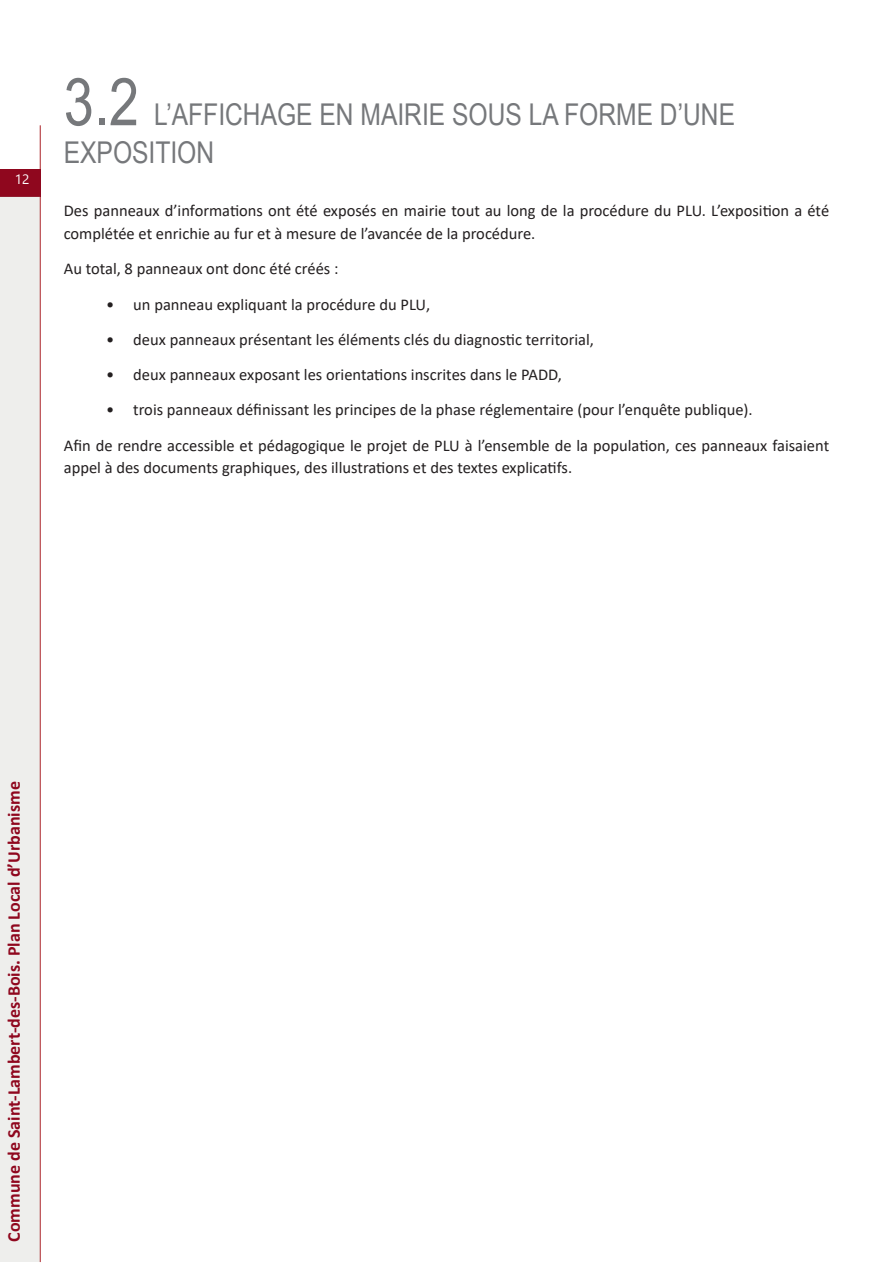
<style>
.page{position:relative;width:893px;height:1263px;background:#fff}
.page>*{position:absolute;margin:0;border:0;box-sizing:border-box;transform-origin:0 0}
.TITRE_1_1{font:30px/37.5px "Arial Narrow";color:#76787b}
.t1{font:700 18px "Calibri";color:#8f071e}
.t2{font:16.5px/22.5px "Calibri";color:#231f20}
.t3{font:13.5px "Nirmala UI";color:#fff}
.s1{font-size:66px}
</style>
<div class="page">
<hr style="left:40px;top:126px;width:1px;height:1135px;background:#ab2126">
<div style="left:0;top:169px;width:41px;height:27px;background:#8f071e"></div>
<div style="left:0;top:196px;width:40px;height:1066px;background:#eeeeec"></div>
<p class="t3" style="left:15px;top:168px;width:16px">12</p>
<p class="TITRE_1_1" style="left:64px;top:95px;width:673px"><span class="s1">3.2</span> L’AFFICHAGE EN MAIRIE SOUS LA FORME D’UNE<br>EXPOSITION</p>
<p class="t2" style="left:64px;top:199px;width:767px">Des panneaux d’informations ont été exposés en mairie tout au long de la procédure du PLU. L’exposition a été complétée et enrichie au fur et à mesure de l’avancée de la procédure.</p>
<p class="t2" style="left:64px;top:257px;width:276px">Au total, 8 panneaux ont donc été créés :</p>
<p class="t2" style="left:106px;top:292px;width:325px">• un panneau expliquant la procédure du PLU,</p>
<p class="t2" style="left:106px;top:328px;width:489px">• deux panneaux présentant les éléments clés du diagnostic territorial,</p>
<p class="t2" style="left:106px;top:363px;width:457px">• deux panneaux exposant les orientations inscrites dans le PADD,</p>
<p class="t2" style="left:106px;top:398px;width:648px">• trois panneaux définissant les principes de la phase réglementaire (pour l’enquête publique).</p>
<p class="t2" style="left:64px;top:433px;width:767px">Afin de rendre accessible et pédagogique le projet de PLU à l’ensemble de la population, ces panneaux faisaient appel à des documents graphiques, des illustrations et des textes explicatifs.</p>
<p class="t1" style="left:1px;top:1242px;width:462px;rotate:-90deg">Commune de Saint-Lambert-des-Bois. Plan Local d’Urbanisme</p>
</div>
